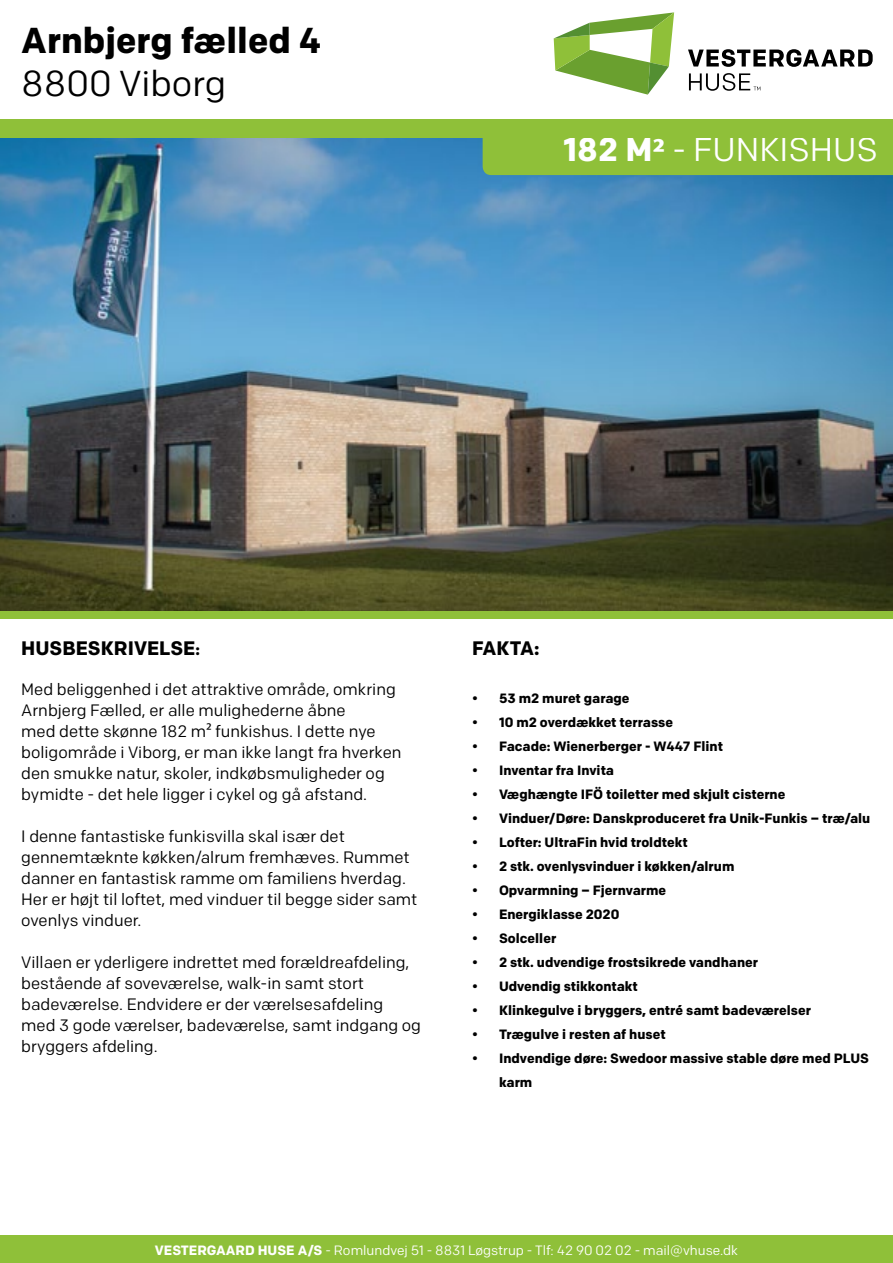
<style>
.page{position:relative;width:893px;height:1263px;background:#fff}
.page>*{position:absolute;margin:0;border:0;box-sizing:border-box;transform-origin:0 0}
.t1{font:700 36px "Colfax";color:#000}
.t2{font:36px "Colfax";color:#000}
.t3{font:32.85px "Colfax";color:#fff}
.t4{font:700 19.5px "Colfax";color:#000}
.t5{font:16.5px/21px "Colfax";color:#000}
.t6{font:700 13.5px/24px "Colfax";color:#000}
.t7{font:13.5px "Colfax";color:#fff}
.s1{font-weight:700}
.s2{font-family:"Myriad Web Pro";font-weight:700}
.s3{font-size:16.5px}
.s4{font-family:"Myriad Pro"}
</style>
<div class="page">
<svg style="left:554px;top:12px;width:120px;height:83px"></svg>
<svg style="left:688px;top:49px;width:185px;height:18px"></svg>
<svg style="left:689px;top:73px;width:71px;height:18px"></svg>
<img style="left:0;top:137px;width:893px;height:474px">
<div style="left:483px;top:137px;width:410px;height:38px;background:#8fc039"></div>
<div style="left:0;top:611px;width:893px;height:7px;background:#8fc039"></div>
<div style="left:0;top:1236px;width:893px;height:27px;background:#8fc039"></div>
<div style="left:0;top:119px;width:893px;height:18px;background:#8fc039"></div>
<h1 class="t1" style="left:21px;top:18px;width:301px">Arnbjerg fælled 4</h1>
<h1 class="t2" style="left:21px;top:61px;width:206px">8800 Viborg</h1>
<h2 class="t3" style="left:563px;top:130px;width:316px"><span class="s1">182 M</span><span class="s2">²</span> - FUNKISHUS</h2>
<p class="t4" style="left:21px;top:636px;width:180px">HUSBESKRIVELSE<span class="s3">:</span></p>
<p class="t5" style="left:21px;top:679px;width:382px">Med beliggenhed i det attraktive område, omkring Arnbjerg Fælled, er alle mulighederne åbne<br>med dette skønne 182 m<span class="s4">2</span> funkishus. I dette nye boligområde i Viborg, er man ikke langt fra hverken den smukke natur, skoler, indkøbsmuligheder og bymidte - det hele ligger i cykel og gå afstand.</p>
<p class="t5" style="left:21px;top:826px;width:398px">I denne fantastiske funkisvilla skal især det gennemtæknte køkken/alrum fremhæves. Rummet danner en fantastisk ramme om familiens hverdag.<br>Her er højt til loftet, med vinduer til begge sider samt ovenlys vinduer.</p>
<p class="t5" style="left:21px;top:952px;width:401px">Villaen er yderligere indrettet med forældreafdeling, bestående af soveværelse, walk-in samt stort badeværelse. Endvidere er der værelsesafdeling med 3 gode værelser, badeværelse, samt indgang og bryggers afdeling.</p>
<p class="t4" style="left:472px;top:636px;width:69px">FAKTA:</p>
<p class="t6" style="left:472px;top:686px;width:159px">• 53 m2 muret garage</p>
<p class="t6" style="left:472px;top:710px;width:202px">• 10 m2 overdækket terrasse</p>
<p class="t6" style="left:472px;top:734px;width:253px">• Facade: Wienerberger - W447 Flint</p>
<p class="t6" style="left:472px;top:758px;width:144px">• Inventar fra Invita</p>
<p class="t6" style="left:472px;top:782px;width:315px">• Væghængte IFÖ toiletter med skjult cisterne</p>
<p class="t6" style="left:472px;top:806px;width:400px">• Vinduer/Døre: Danskproduceret fra Unik-Funkis – træ/alu</p>
<p class="t6" style="left:472px;top:830px;width:217px">• Lofter: UltraFin hvid troldtekt</p>
<p class="t6" style="left:472px;top:854px;width:264px">• 2 stk. ovenlysvinduer i køkken/alrum</p>
<p class="t6" style="left:472px;top:878px;width:196px">• Opvarmning – Fjernvarme</p>
<p class="t6" style="left:472px;top:902px;width:149px">• Energiklasse 2020</p>
<p class="t6" style="left:472px;top:926px;width:86px">• Solceller</p>
<p class="t6" style="left:472px;top:950px;width:288px">• 2 stk. udvendige frostsikrede vandhaner</p>
<p class="t6" style="left:472px;top:974px;width:167px">• Udvendig stikkontakt</p>
<p class="t6" style="left:472px;top:998px;width:341px">• Klinkegulve i bryggers, entré samt badeværelser</p>
<p class="t6" style="left:472px;top:1022px;width:195px">• Trægulve i resten af huset</p>
<p class="t6" style="left:499px;top:1046px;width:371px;text-indent:-27px">• Indvendige døre: Swedoor massive stable døre med PLUS karm</p>
<p class="t7" style="left:155px;top:1242px;width:585px"><span class="s1">VESTERGAARD HUSE A/S</span> - Romlundvej 51 - 8831 Løgstrup - Tlf: 42 90 02 02 - mail@vhuse.dk</p>
</div>
